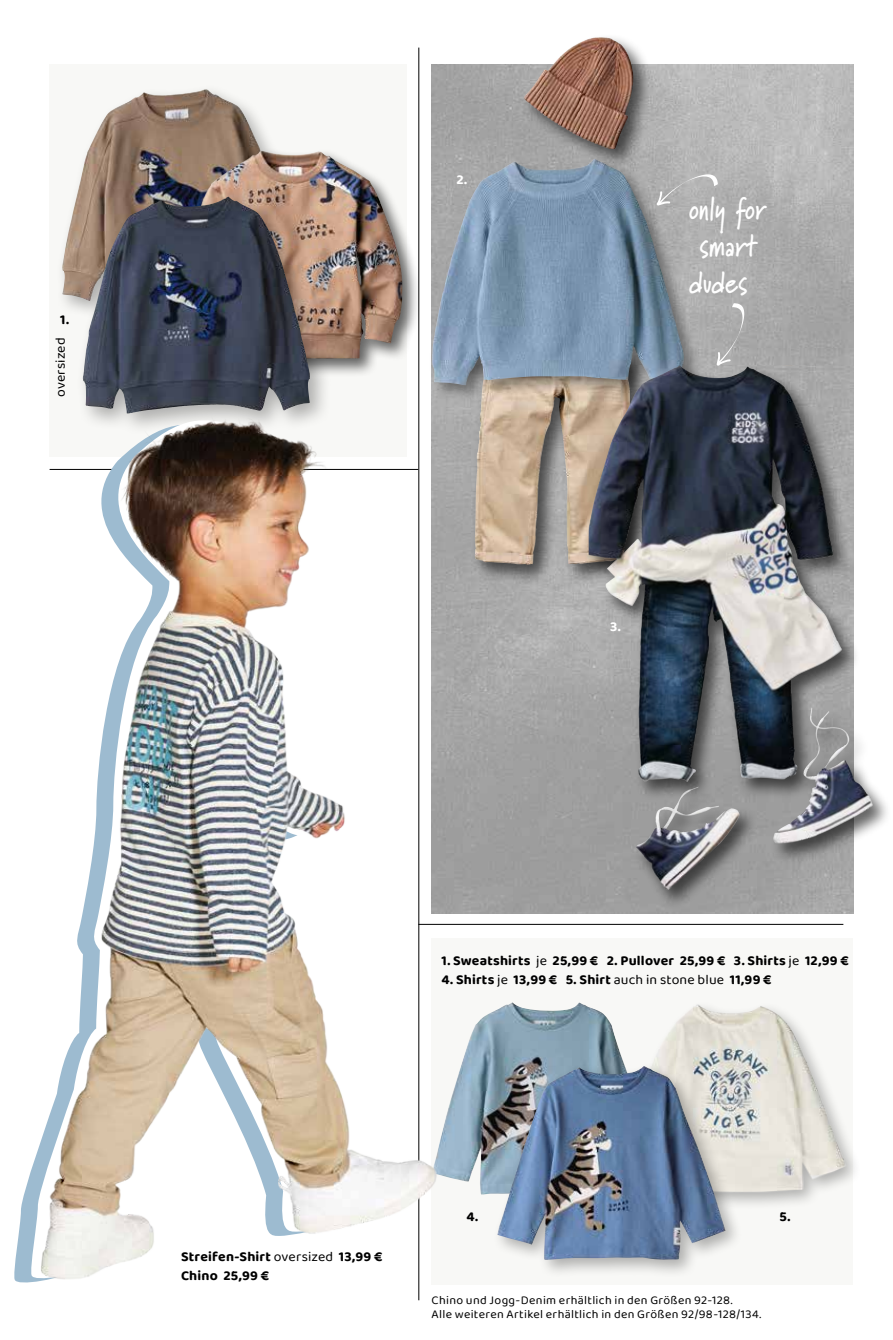
<style>
.page{position:relative;width:893px;height:1340px;background:#fff}
.page>*{position:absolute;margin:0;border:0;box-sizing:border-box;transform-origin:0 0}
.t1{font:700 30.97px/37.1px "Marydale";color:#fff;text-align:center;scale:.85 1}
.t2{font:700 14px/19.2px "Baloo 2";letter-spacing:.015em;color:#000}
.t3{font:14px "Baloo 2";letter-spacing:.01em;color:#000}
.t4{font:700 14px "Baloo 2";color:#fff}
.t5{font:12.25px/14px "Baloo 2";letter-spacing:.025em;color:#000}
.s1{font-weight:400}
</style>
<div class="page">
<div style="left:50px;top:64px;width:357px;height:392px;background:#f8f8f6"></div>
<div style="left:56px;top:82px;width:253px;height:239px;background:#000;opacity:.3"></div>
<img style="left:62px;top:89px;width:144px;height:212px">
<div style="left:179px;top:147px;width:242px;height:230px;background:#000;opacity:.6"></div>
<img style="left:183px;top:150px;width:219px;height:208px">
<img style="left:432px;top:64px;width:421px;height:849px">
<div style="left:442px;top:348px;width:241px;height:237px;background:#000;opacity:.6"></div>
<img style="left:475px;top:403px;width:109px;height:162px">
<div style="left:432px;top:938px;width:421px;height:346px;background:#f8f8f6"></div>
<img style="left:445px;top:1002px;width:149px;height:192px">
<div style="left:75px;top:190px;width:257px;height:245px;background:#000;opacity:.3"></div>
<img style="left:83px;top:197px;width:145px;height:189px">
<hr style="left:418px;top:48px;width:1px;height:1252px;background:#000">
<hr style="left:418px;top:924px;width:425px;height:1px;background:#000">
<div style="left:428px;top:156px;width:273px;height:247px;background:#000;opacity:.4"></div>
<img style="left:474px;top:159px;width:120px;height:33px">
<div style="left:612px;top:999px;width:250px;height:210px;background:#fff"></div>
<img style="left:594px;top:1003px;width:259px;height:203px">
<div style="left:584px;top:361px;width:308px;height:548px;background:#000;opacity:.6"></div>
<img style="left:589px;top:365px;width:208px;height:418px">
<img style="left:14px;top:394px;width:431px;height:907px">
<div style="left:520px;top:33px;width:134px;height:136px;background:#000;opacity:.6"></div>
<img style="left:523px;top:37px;width:110px;height:112px">
<div style="left:492px;top:1060px;width:251px;height:218px;background:#000;opacity:.3"></div>
<img style="left:497px;top:1066px;width:229px;height:193px">
<div style="left:699px;top:301px;width:60px;height:65px;background:#ababab"></div>
<svg style="left:656px;top:162px;width:64px;height:58px;background:#b1b1b1"></svg>
<p class="t2" style="left:60px;top:311px;width:10px">1.</p>
<p class="t3" style="left:50px;top:397px;width:61px;rotate:-90deg">oversized</p>
<p class="t4" style="left:456px;top:170px;width:12px">2.</p>
<h1 class="t1" style="left:689px;top:189px;width:92px">only for smart dudes</h1>
<p class="t4" style="left:610px;top:616px;width:12px">3.</p>
<p class="t2" style="left:441px;top:951px;width:409px">1. Sweatshirts <span class="s1">je</span> 25,99 € 2. Pullover 25,99 € 3. Shirts <span class="s1">je</span> 12,99 €</p>
<p class="t2" style="left:441px;top:971px;width:332px">4. Shirts <span class="s1">je</span> 13,99 € 5. Shirt <span class="s1">auch in stone blue</span> 11,99 €</p>
<p class="t2" style="left:181px;top:1247px;width:203px">Streifen-Shirt <span class="s1">oversized</span> 13,99 €<br>Chino 25,99 €</p>
<p class="t2" style="left:466px;top:1207px;width:13px">4.</p>
<p class="t2" style="left:779px;top:1207px;width:12px">5.</p>
<p class="t5" style="left:432px;top:1293px;width:331px">Chino und Jogg-Denim erhältlich in den Größen 92-128.<br>Alle weiteren Artikel erhältlich in den Größen 92/98-128/134.</p>
</div>
